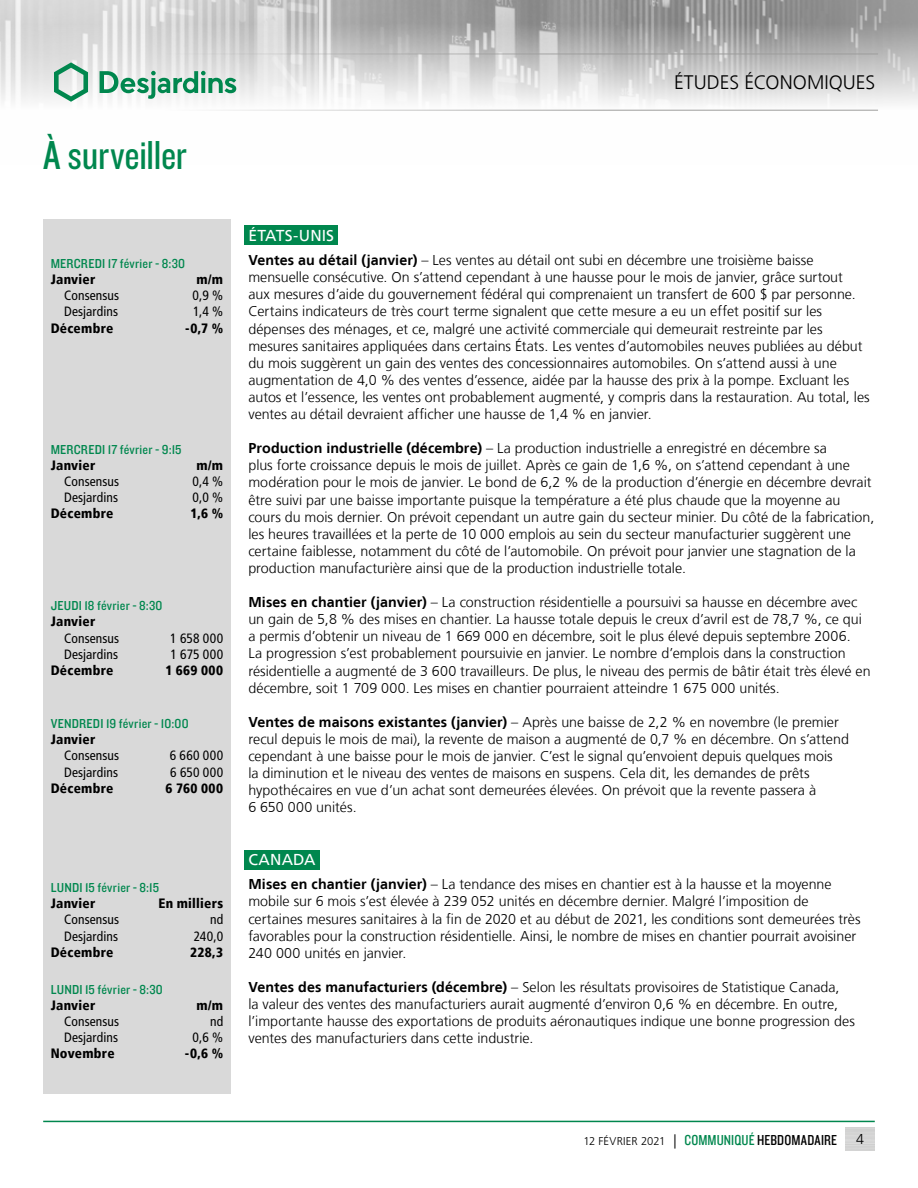
<style>
.page{position:relative;width:918px;height:1188px;background:#fff}
.page>*{position:absolute;margin:0;border:0;box-sizing:border-box;transform-origin:0 0}
.t1{font:42px "Knockout 29 Junior Ltweight";letter-spacing:-.005em;color:#00874e}
.t2{font:300 19.5px "Frutiger LT";color:#000}
.t3{font:15.75px "Frutiger LT";letter-spacing:.01em;color:#fff}
.t4{font:300 14.25px/17.1px "Frutiger LT";color:#000}
.t5{font:condensed 13.5px "Frutiger LT";letter-spacing:.01em;color:#000}
.t6{font:900 condensed 13.5px "Frutiger LT";letter-spacing:.02em;color:#000}
.t7{font:13.5px "Knockout 30 Junior Welterwt";letter-spacing:.015em;color:#00874e}
.t8{font:300 11.25px "Frutiger LT";letter-spacing:.005em;color:#000}
.s1{font-weight:700}
.s2{font-size:14.25px}
.s3{font-family:"Knockout 29 Junior Ltweight";font-weight:400;font-size:15px;color:#00874e}
.s4{font-family:"Knockout 29 Junior Ltweight";font-weight:400;font-size:15px}
</style>
<div class="page">
<img style="left:0;top:0;width:918px;height:110px">
<hr style="left:0;top:54px;width:878px;height:1px;background:#9d9d9c">
<hr style="left:0;top:110px;width:878px;height:1px;background:#9d9d9c">
<svg style="left:54px;top:62px;width:34px;height:40px"></svg>
<svg style="left:100px;top:71px;width:136px;height:28px"></svg>
<hr style="left:43px;top:1121px;width:832px;height:1px;background:#00874e">
<div style="left:43px;top:219px;width:188px;height:875px;background:#d9d9d9"></div>
<div style="left:244px;top:225px;width:94px;height:20px;background:#00874e"></div>
<div style="left:244px;top:850px;width:76px;height:20px;background:#00874e"></div>
<h1 class="t1" style="left:43px;top:128px;width:145px">À surveiller</h1>
<p class="t7" style="left:51px;top:254px;width:136px">MERCREDI 17 février - 8:30</p>
<p class="t6" style="left:51px;top:271px;width:46px">Janvier</p>
<p class="t6" style="left:196px;top:271px;width:28px">m/m</p>
<p class="t5" style="left:64px;top:288px;width:57px">Consensus</p>
<p class="t5" style="left:193px;top:288px;width:32px">0,9 %</p>
<p class="t5" style="left:64px;top:304px;width:55px">Desjardins</p>
<p class="t5" style="left:193px;top:304px;width:32px">1,4 %</p>
<p class="t6" style="left:51px;top:320px;width:64px">Décembre</p>
<p class="t6" style="left:185px;top:320px;width:39px">-0,7 %</p>
<p class="t7" style="left:51px;top:440px;width:132px">MERCREDI 17 février - 9:15</p>
<p class="t6" style="left:51px;top:457px;width:46px">Janvier</p>
<p class="t6" style="left:196px;top:457px;width:28px">m/m</p>
<p class="t5" style="left:64px;top:473px;width:57px">Consensus</p>
<p class="t5" style="left:193px;top:473px;width:32px">0,4 %</p>
<p class="t5" style="left:64px;top:490px;width:55px">Desjardins</p>
<p class="t5" style="left:193px;top:490px;width:32px">0,0 %</p>
<p class="t6" style="left:51px;top:506px;width:64px">Décembre</p>
<p class="t6" style="left:191px;top:506px;width:34px">1,6 %</p>
<p class="t7" style="left:51px;top:597px;width:113px">JEUDI 18 février - 8:30</p>
<p class="t6" style="left:51px;top:614px;width:46px">Janvier</p>
<p class="t5" style="left:64px;top:630px;width:57px">Consensus</p>
<p class="t5" style="left:170px;top:630px;width:54px">1 658 000</p>
<p class="t5" style="left:64px;top:646px;width:55px">Desjardins</p>
<p class="t5" style="left:171px;top:646px;width:54px">1 675 000</p>
<p class="t6" style="left:51px;top:662px;width:64px">Décembre</p>
<p class="t6" style="left:165px;top:662px;width:59px">1 669 000</p>
<p class="t7" style="left:51px;top:714px;width:139px">VENDREDI 19 février - 10:00</p>
<p class="t6" style="left:51px;top:731px;width:46px">Janvier</p>
<p class="t5" style="left:64px;top:748px;width:57px">Consensus</p>
<p class="t5" style="left:170px;top:748px;width:55px">6 660 000</p>
<p class="t5" style="left:64px;top:764px;width:55px">Desjardins</p>
<p class="t5" style="left:170px;top:764px;width:54px">6 650 000</p>
<p class="t6" style="left:51px;top:780px;width:64px">Décembre</p>
<p class="t6" style="left:166px;top:780px;width:59px">6 760 000</p>
<p class="t7" style="left:51px;top:879px;width:110px">LUNDI 15 février - 8:15</p>
<p class="t6" style="left:51px;top:895px;width:46px">Janvier</p>
<p class="t6" style="left:158px;top:895px;width:66px">En milliers</p>
<p class="t5" style="left:64px;top:912px;width:57px">Consensus</p>
<p class="t5" style="left:210px;top:912px;width:15px">nd</p>
<p class="t5" style="left:64px;top:928px;width:55px">Desjardins</p>
<p class="t5" style="left:194px;top:928px;width:31px">240,0</p>
<p class="t6" style="left:51px;top:944px;width:64px">Décembre</p>
<p class="t6" style="left:190px;top:944px;width:34px">228,3</p>
<p class="t7" style="left:51px;top:980px;width:114px">LUNDI 15 février - 8:30</p>
<p class="t6" style="left:51px;top:997px;width:46px">Janvier</p>
<p class="t6" style="left:196px;top:997px;width:28px">m/m</p>
<p class="t5" style="left:64px;top:1013px;width:57px">Consensus</p>
<p class="t5" style="left:210px;top:1013px;width:15px">nd</p>
<p class="t5" style="left:64px;top:1030px;width:55px">Desjardins</p>
<p class="t5" style="left:193px;top:1030px;width:32px">0,6 %</p>
<p class="t6" style="left:51px;top:1046px;width:65px">Novembre</p>
<p class="t6" style="left:185px;top:1046px;width:40px">-0,6 %</p>
<h2 class="t2" style="left:674px;top:72px;width:203px">ÉTUDES ÉCONOMIQUES</h2>
<p class="t3" style="left:248px;top:227px;width:87px">ÉTATS-UNIS</p>
<p class="t4" style="left:248px;top:252px;width:623px"><span class="s1">Ventes au détail (janvier)</span> – Les ventes au détail ont subi en décembre une troisième baisse mensuelle consécutive. On s’attend cependant à une hausse pour le mois de janvier, grâce surtout<br>aux mesures d’aide du gouvernement fédéral qui comprenaient un transfert de 600 $ par personne.<br>Certains indicateurs de très court terme signalent que cette mesure a eu un effet positif sur les dépenses des ménages, et ce, malgré une activité commerciale qui demeurait restreinte par les mesures sanitaires appliquées dans certains États. Les ventes d’automobiles neuves publiées au début du mois suggèrent un gain des ventes des concessionnaires automobiles. On s’attend aussi à une augmentation de 4,0 % des ventes d’essence, aidée par la hausse des prix à la pompe. Excluant les autos et l’essence, les ventes ont probablement augmenté, y compris dans la restauration. Au total, les ventes au détail devraient afficher une hausse de 1,4 % en janvier.</p>
<p class="t4" style="left:248px;top:440px;width:627px"><span class="s1">Production industrielle (décembre)</span> – La production industrielle a enregistré en décembre sa<br>plus forte croissance depuis le mois de juillet. Après ce gain de 1,6 %, on s’attend cependant à une modération pour le mois de janvier. Le bond de 6,2 % de la production d’énergie en décembre devrait être suivi par une baisse importante puisque la température a été plus chaude que la moyenne au cours du mois dernier. On prévoit cependant un autre gain du secteur minier. Du côté de la fabrication, les heures travaillées et la perte de 10 000 emplois au sein du secteur manufacturier suggèrent une certaine faiblesse, notamment du côté de l’automobile. On prévoit pour janvier une stagnation de la production manufacturière ainsi que de la production industrielle totale.</p>
<p class="t4" style="left:248px;top:594px;width:624px"><span class="s1">Mises en chantier (janvier)</span> – La construction résidentielle a poursuivi sa hausse en décembre avec un gain de 5,8 % des mises en chantier. La hausse totale depuis le creux d’avril est de 78,7 %, ce qui a permis d’obtenir un niveau de 1 669 000 en décembre, soit le plus élevé depuis septembre 2006.<br>La progression s’est probablement poursuivie en janvier. Le nombre d’emplois dans la construction résidentielle a augmenté de 3 600 travailleurs. De plus, le niveau des permis de bâtir était très élevé en décembre, soit 1 709 000. Les mises en chantier pourraient atteindre 1 675 000 unités.</p>
<p class="t4" style="left:248px;top:714px;width:602px"><span class="s1">Ventes de maisons existantes (janvier)</span> – Après une baisse de 2,2 % en novembre (le premier recul depuis le mois de mai), la revente de maison a augmenté de 0,7 % en décembre. On s’attend cependant à une baisse pour le mois de janvier. C’est le signal qu’envoient depuis quelques mois<br>la diminution et le niveau des ventes de maisons en suspens. Cela dit, les demandes de prêts hypothécaires en vue d’un achat sont demeurées élevées. On prévoit que la revente passera à<br>6 650 000 unités.</p>
<p class="t3" style="left:248px;top:851px;width:69px">CANADA</p>
<p class="t4" style="left:248px;top:876px;width:614px"><span class="s1">Mises en chantier (janvier)</span> – La tendance des mises en chantier est à la hausse et la moyenne mobile sur 6 mois s’est élevée à 239 052 unités en décembre dernier. Malgré l’imposition de certaines mesures sanitaires à la fin de 2020 et au début de 2021, les conditions sont demeurées très favorables pour la construction résidentielle. Ainsi, le nombre de mises en chantier pourrait avoisiner 240 000 unités en janvier.</p>
<p class="t4" style="left:248px;top:979px;width:608px"><span class="s1">Ventes des manufacturiers (décembre)</span> – Selon les résultats provisoires de Statistique Canada,<br>la valeur des ventes des manufacturiers aurait augmenté d’environ 0,6 % en décembre. En outre, l’importante hausse des exportations de produits aéronautiques indique une bonne progression des ventes des manufacturiers dans cette industrie.</p>
<p class="t8" style="left:583px;top:1135px;width:255px">12 FÉVRIER 2021 <span class="s2">|</span> <span class="s3">COMMUNIQUÉ</span> <span class="s4">HEBDOMADAIRE</span></p>
<p class="t4" style="left:856px;top:1131px;width:9px">4</p>
</div>
